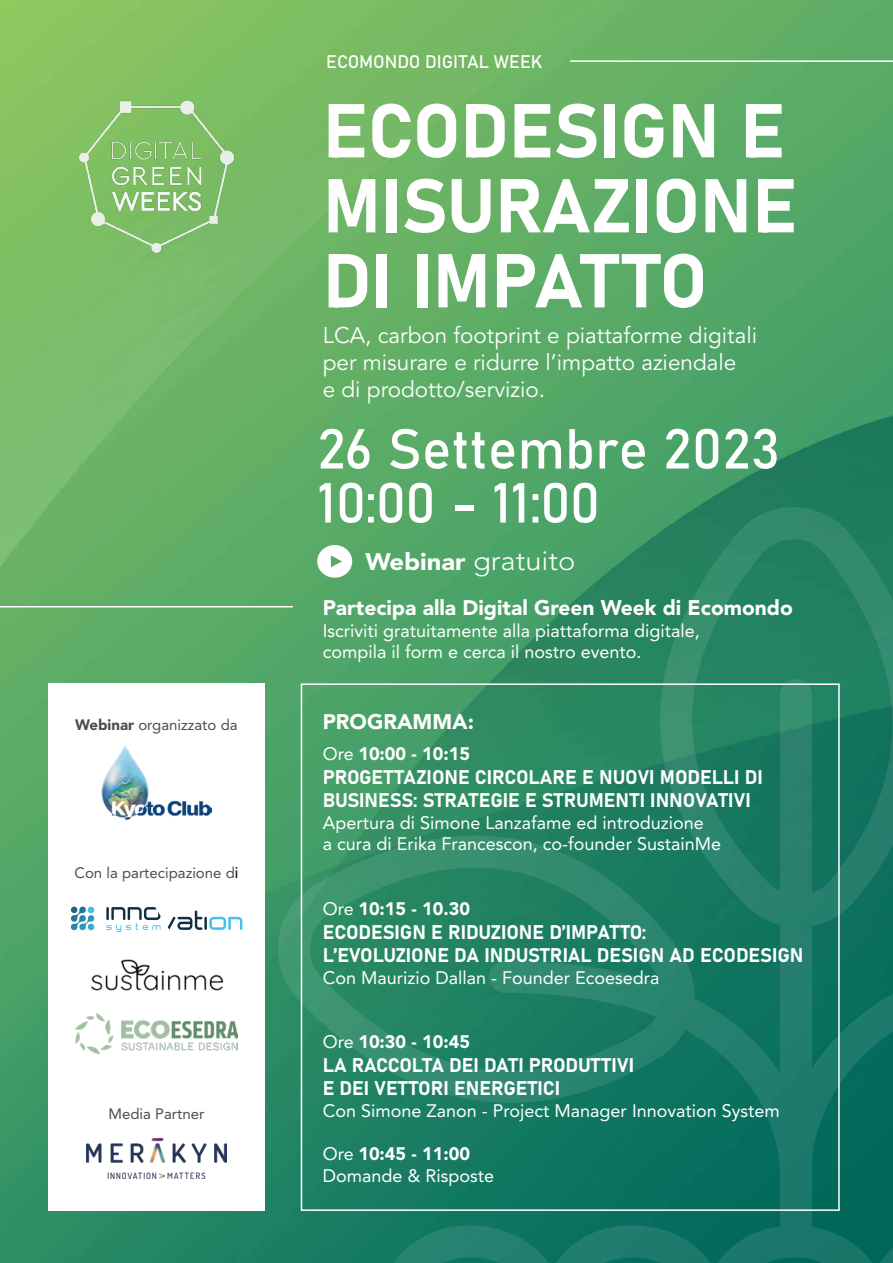
<style>
.page{position:relative;width:893px;height:1263px;background:#fff}
.page>*{position:absolute;margin:0;border:0;box-sizing:border-box;transform-origin:0 0}
.t1{font:75px/75px "Bahnschrift";color:#fff}
.t2{font:55.5px/54px "Bahnschrift";color:#fff}
.t3{font:300 27.3px "Avenir";color:#fff;scale:1.07 1}
.t4{font:22.5px/27px "Avenir";color:#fff}
.t5{font:900 21px "Avenir";color:#fff}
.t6{font:19.5px/23.4px "Bahnschrift";color:#fff}
.t7{font:18px/21.6px "Avenir";color:#fff}
.t8{font:900 18px "Avenir";color:#fff}
.t9{font:18px "Bahnschrift";color:#fff}
.t10{font:15px "Avenir";color:#4d4d4c}
.s1{font-weight:900}
.s2{font-family:"Acumin Variable Concept";color:#000}
.s3{font-weight:900;font-size:23.85px}
.s4{font-weight:400}
</style>
<div class="page">
<img style="left:0;top:0;width:893px;height:1263px">
<svg style="left:276px;top:507px;width:617px;height:756px;background:#268464"></svg>
<div style="left:301px;top:683px;width:539px;height:528px;border:2px solid #fff"></div>
<div style="left:48px;top:683px;width:217px;height:528px;background:#fff"></div>
<img style="left:101px;top:745px;width:111px;height:75px">
<img style="left:87px;top:1139px;width:139px;height:39px">
<img style="left:91px;top:959px;width:133px;height:32px">
<svg style="left:168px;top:910px;width:74px;height:20px"></svg>
<svg style="left:106px;top:907px;width:55px;height:25px"></svg>
<svg style="left:71px;top:907px;width:24px;height:23px"></svg>
<img style="left:75px;top:1013px;width:163px;height:40px">
<img style="left:78px;top:98px;width:157px;height:158px">
<svg style="left:317px;top:545px;width:35px;height:33px"></svg>
<hr style="left:570px;top:60px;width:323px;height:2px;background:#fff">
<hr style="left:0;top:606px;width:293px;height:1px;background:#fff">
<p class="t10" style="left:75px;top:714px;width:164px"><span class="s1">Webinar</span> organizzato da</p>
<p class="t10" style="left:75px;top:862px;width:165px">Con la partecipazione d<span class="s2">i</span></p>
<p class="t10" style="left:109px;top:1103px;width:97px">Media Partner</p>
<p class="t9" style="left:326px;top:48px;width:218px">ECOMONDO DIGITAL WEEK</p>
<h1 class="t1" style="left:323px;top:88px;width:476px">ECODESIGN E<br>MISURAZIONE<br>DI IMPATTO</h1>
<p class="t4" style="left:323px;top:323px;width:436px">LCA, carbon footprint e piattaforme digitali per misurare e ridurre l’impatto aziendale<br>e di prodotto/servizio.</p>
<h2 class="t2" style="left:317px;top:418px;width:465px">26 Settembre 2023<br>10:00 - 11:00</h2>
<h3 class="t3" style="left:366px;top:540px;width:198px"><span class="s3">Webinar</span> gratuito</h3>
<p class="t5" style="left:323px;top:592px;width:472px">Partecipa alla Digital Green Week di Ecomondo</p>
<p class="t7" style="left:323px;top:620px;width:379px">Iscriviti gratuitamente alla piattaforma digitale, compila il form e cerca il nostro evento.</p>
<p class="t5" style="left:323px;top:706px;width:153px">PROGRAMMA:</p>
<p class="t8" style="left:323px;top:741px;width:149px"><span class="s4">Ore</span> 10:00 - 10:15</p>
<p class="t6" style="left:323px;top:764px;width:441px">PROGETTAZIONE CIRCOLARE E NUOVI MODELLI DI<br>BUSINESS: STRATEGIE E STRUMENTI INNOVATIVI</p>
<p class="t7" style="left:323px;top:812px;width:400px">Apertura di Simone Lanzafame ed introduzione<br>a cura di Erika Francescon, co-founder SustainMe</p>
<p class="t8" style="left:323px;top:896px;width:149px"><span class="s4">Ore</span> 10:15 - 10.30</p>
<p class="t6" style="left:323px;top:919px;width:482px">ECODESIGN E RIDUZIONE D’IMPATTO:<br>L’EVOLUZIONE DA INDUSTRIAL DESIGN AD ECODESIGN</p>
<p class="t7" style="left:323px;top:967px;width:338px">Con Maurizio Dallan - Founder Ecoesedra</p>
<p class="t8" style="left:323px;top:1029px;width:149px"><span class="s4">Ore</span> 10:30 - 10:45</p>
<p class="t6" style="left:323px;top:1052px;width:313px">LA RACCOLTA DEI DATI PRODUTTIVI<br>E DEI VETTORI ENERGETICI</p>
<p class="t7" style="left:323px;top:1100px;width:459px">Con Simone Zanon - Project Manager Innovation System</p>
<p class="t7" style="left:323px;top:1144px;width:173px">Ore <span class="s1">10:45 - 11:00<br></span>Domande &amp; Risposte</p>
</div>
